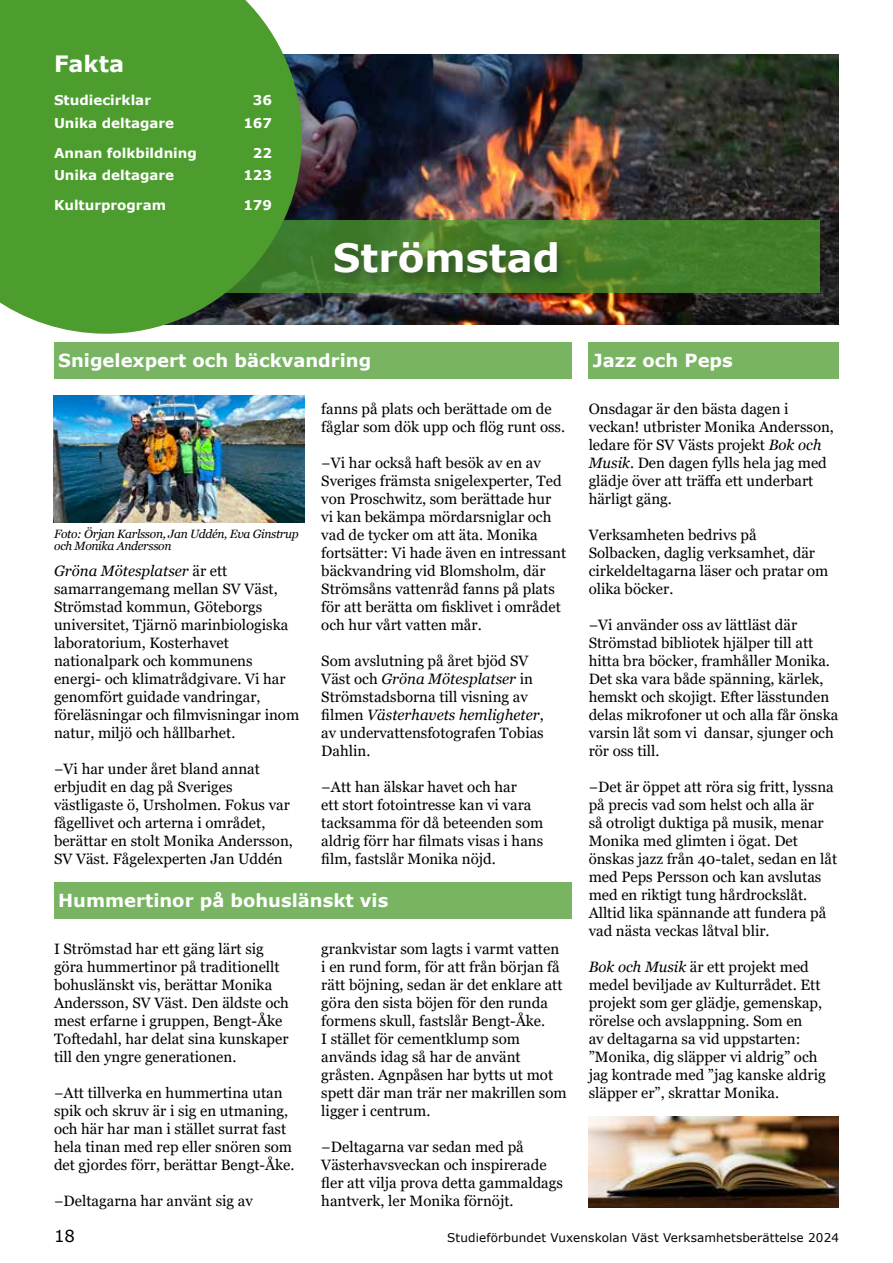
<style>
.page{position:relative;width:893px;height:1263px;background:#fff}
.page>*{position:absolute;margin:0;border:0;box-sizing:border-box;transform-origin:0 0}
.t1{font:700 39px "Verdana";color:#fefefe}
.t2{font:700 22.5px "Verdana";color:#fff}
.t3{font:700 18px "Verdana";color:#fff}
.t4{font:16.5px "Verdana";color:#000}
.t5{font:15px/18px "Georgia";color:#000}
.t6{font:700 13.5px/22.5px "Verdana";color:#fff}
.t7{font:italic 12px/12px "Georgia";letter-spacing:-.025em;color:#000}
.t8{font:12px "Verdana";letter-spacing:.01em;color:#000}
.s1{font-style:italic}
</style>
<div class="page">
<img style="left:302px;top:54px;width:537px;height:270px">
<svg style="left:0;top:0;width:302px;height:334px;background:#539b39"></svg>
<div style="left:54px;top:882px;width:518px;height:36px;background:#78b462"></div>
<div style="left:54px;top:342px;width:518px;height:36px;background:#78b462"></div>
<svg style="left:73px;top:221px;width:747px;height:72px;background:#47872c"></svg>
<div style="left:330px;top:240px;width:238px;height:46px;background:#2f4827;opacity:.75"></div>
<div style="left:589px;top:342px;width:250px;height:36px;background:#78b462"></div>
<img style="left:54px;top:396px;width:251px;height:126px">
<img style="left:589px;top:1116px;width:250px;height:91px">
<h2 class="t2" style="left:54px;top:48px;width:72px">Fakta</h2>
<p class="t6" style="left:54px;top:89px;width:122px">Studiecirklar<br>Unika deltagare</p>
<p class="t6" style="left:54px;top:141px;width:144px">Annan folkbildning<br>Unika deltagare</p>
<p class="t6" style="left:54px;top:194px;width:113px">Kulturprogram</p>
<p class="t6" style="left:243px;top:89px;width:30px;text-align:right">36<br>167</p>
<p class="t6" style="left:243px;top:141px;width:30px;text-align:right">22<br>123</p>
<p class="t6" style="left:243px;top:194px;width:30px">179</p>
<h1 class="t1" style="left:333px;top:230px;width:229px">Strömstad</h1>
<p class="t3" style="left:58px;top:348px;width:315px">Snigelexpert och bäckvandring</p>
<p class="t5" style="left:321px;top:400px;width:245px">fanns på plats och berättade om de fåglar som dök upp och flög runt oss.</p>
<p class="t5" style="left:321px;top:454px;width:247px">−Vi har också haft besök av en av Sveriges främsta snigelexperter, Ted von Proschwitz, som berättade hur vi kan bekämpa mördarsniglar och vad de tycker om att äta. Monika fortsätter: Vi hade även en intressant bäckvandring vid Blomsholm, där Strömsåns vattenråd fanns på plats för att berätta om fisklivet i området och hur vårt vatten mår.</p>
<p class="t5" style="left:321px;top:652px;width:224px">Som avslutning på året bjöd SV<br>Väst och <span class="s1">Gröna Mötesplatser</span> in<br>Strömstadsborna till visning av filmen <span class="s1">Västerhavets hemligheter</span>, av undervattensfotografen Tobias<br>Dahlin.</p>
<p class="t5" style="left:321px;top:778px;width:224px">−Att han älskar havet och har<br>ett stort fotointresse kan vi vara tacksamma för då beteenden som aldrig förr har filmats visas i hans film, fastslår Monika nöjd.</p>
<p class="t3" style="left:58px;top:888px;width:332px">Hummertinor på bohuslänskt vis</p>
<p class="t5" style="left:54px;top:940px;width:236px">I Strömstad har ett gäng lärt sig göra hummertinor på traditionellt bohuslänskt vis, berättar Monika Andersson, SV Väst. Den äldste och mest erfarne i gruppen, Bengt-Åke Toftedahl, har delat sina kunskaper till den yngre generationen.</p>
<p class="t5" style="left:54px;top:1084px;width:242px">−Att tillverka en hummertina utan spik och skruv är i sig en utmaning, och här har man i stället surrat fast hela tinan med rep eller snören som det gjordes förr, berättar Bengt-Åke.</p>
<p class="t5" style="left:54px;top:1192px;width:200px">−Deltagarna har använt sig av</p>
<p class="t7" style="left:54px;top:528px;width:246px">Foto: Örjan Karlsson, Jan Uddén, Eva Ginstrup och Monika Andersson</p>
<p class="t5" style="left:54px;top:562px;width:247px"><span class="s1">Gröna Mötesplatser</span> är ett samarrangemang mellan SV Väst,<br>Strömstad kommun, Göteborgs universitet, Tjärnö marinbiologiska laboratorium, Kosterhavet nationalpark och kommunens energi- och klimatrådgivare. Vi har genomfört guidade vandringar, föreläsningar och filmvisningar inom natur, miljö och hållbarhet.</p>
<p class="t5" style="left:54px;top:760px;width:240px">−Vi har under året bland annat erbjudit en dag på Sveriges västligaste ö, Ursholmen. Fokus var fågellivet och arterna i området, berättar en stolt Monika Andersson,<br>SV Väst. Fågelexperten Jan Uddén</p>
<p class="t5" style="left:321px;top:940px;width:247px">grankvistar som lagts i varmt vatten i en rund form, för att från början få rätt böjning, sedan är det enklare att göra den sista böjen för den runda formens skull, fastslår Bengt-Åke.<br>I stället för cementklump som används idag så har de använt gråsten. Agnpåsen har bytts ut mot spett där man trär ner makrillen som ligger i centrum.</p>
<p class="t5" style="left:321px;top:1138px;width:243px">−Deltagarna var sedan med på Västerhavsveckan och inspirerade fler att vilja prova detta gammaldags hantverk, ler Monika förnöjt.</p>
<p class="t3" style="left:593px;top:348px;width:141px">Jazz och Peps</p>
<p class="t5" style="left:589px;top:400px;width:247px">Onsdagar är den bästa dagen i veckan! utbrister Monika Andersson, ledare för SV Västs projekt <span class="s1">Bok och<br>Musik</span>. Den dagen fylls hela jag med glädje över att träffa ett underbart härligt gäng.</p>
<p class="t5" style="left:589px;top:526px;width:241px">Verksamheten bedrivs på<br>Solbacken, daglig verksamhet, där cirkeldeltagarna läser och pratar om olika böcker.</p>
<p class="t5" style="left:589px;top:616px;width:251px">−Vi använder oss av lättläst där Strömstad bibliotek hjälper till att hitta bra böcker, framhåller Monika.<br>Det ska vara både spänning, kärlek, hemskt och skojigt. Efter lässtunden delas mikrofoner ut och alla får önska varsin låt som vi dansar, sjunger och rör oss till.</p>
<p class="t5" style="left:589px;top:778px;width:250px">−Det är öppet att röra sig fritt, lyssna på precis vad som helst och alla är<br>så otroligt duktiga på musik, menar Monika med glimten i ögat. Det önskas jazz från 40-talet, sedan en låt med Peps Persson och kan avslutas med en riktigt tung hårdrockslåt.<br>Alltid lika spännande att fundera på vad nästa veckas låtval blir.</p>
<p class="t5" style="left:589px;top:958px;width:239px"><span class="s1">Bok och Musik</span> är ett projekt med medel beviljade av Kulturrådet. Ett projekt som ger glädje, gemenskap, rörelse och avslappning. Som en<br>av deltagarna sa vid uppstarten: ”Monika, dig släpper vi aldrig” och jag kontrade med ”jag kanske aldrig släpper er”, skrattar Monika.</p>
<p class="t4" style="left:54px;top:1225px;width:23px">18</p>
<p class="t8" style="left:447px;top:1229px;width:393px">Studieförbundet Vuxenskolan Väst Verksamhetsberättelse 2024</p>
</div>
